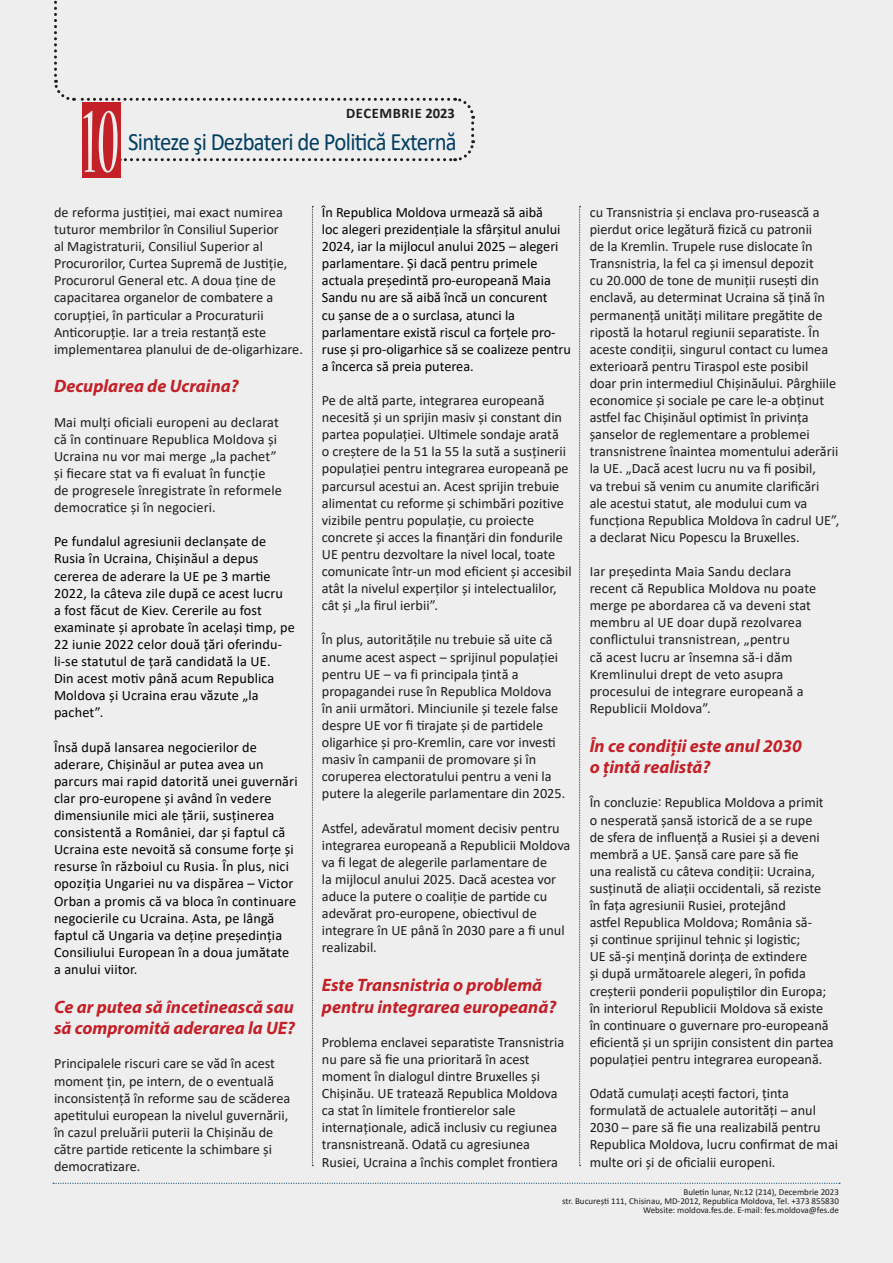
<style>
.page{position:relative;width:893px;height:1263px;background:#eeeeef}
.page>*{position:absolute;margin:0;border:0;box-sizing:border-box;transform-origin:0 0}
.t1{font:condensed 102px "Nueva Std";color:#fff;scale:.59 1}
.t2{font:25.05px "Calibri";letter-spacing:-.03em;color:#014368;scale:.91 1}
.INTERTITLU{font:italic 700 18px/21.6px "Myriad Pro";color:#d1232a}
.t3{font:700 14.55px "Calibri";letter-spacing:.04em;color:#231f20}
.texte{font:14.25px/17.1px "Calibri";color:#231f20}
.texte-2{font:14.25px/17.1px "Calibri";letter-spacing:.01em;color:#000}
.t4{font:9px/9px "Calibri";color:#231f20;text-align:right}
</style>
<div class="page">
<svg style="left:312px;top:206px;width:1px;height:960px"></svg>
<svg style="left:579px;top:206px;width:2px;height:960px"></svg>
<p class="t3" style="left:346px;top:103px;width:110px">DECEMBRIE 2023</p>
<p class="t1" style="left:83px;top:95px;width:63px">10</p>
<p class="texte" style="left:54px;top:203px;width:250px">de reforma justiției, mai exact numirea tuturor membrilor în Consiliul Superior<br>al Magistraturii, Consiliul Superior al Procurorilor, Curtea Supremă de Justiție, Procurorul General etc. A doua ține de capacitarea organelor de combatere a corupției, în particular a Procuraturii Anticorupție. Iar a treia restanță este implementarea planului de de-oligarhizare.</p>
<p class="INTERTITLU" style="left:54px;top:375px;width:186px">Decuplarea de Ucraina?</p>
<p class="texte" style="left:54px;top:413px;width:229px">Mai mulți oficiali europeni au declarat că în continuare Republica Moldova și Ucraina nu vor mai merge „la pachet” și fiecare stat va fi evaluat în funcție de progresele înregistrate în reformele democratice și în negocieri.</p>
<p class="texte-2" style="left:54px;top:533px;width:242px">Pe fundalul agresiunii declanșate de Rusia în Ucraina, Chișinăul a depus cererea de aderare la UE pe 3 martie 2022, la câteva zile după ce acest lucru<br>a fost făcut de Kiev. Cererile au fost examinate și aprobate în același timp, pe 22 iunie 2022 celor două țări oferindu&shy;li-se statutul de țară candidată la UE.<br>Din acest motiv până acum Republica Moldova și Ucraina erau văzute „la pachet”.</p>
<p class="texte-2" style="left:54px;top:738px;width:245px">Însă după lansarea negocierilor de aderare, Chișinăul ar putea avea un parcurs mai rapid datorită unei guvernări clar pro-europene și având în vedere dimensiunile mici ale țării, susținerea consistentă a României, dar și faptul că Ucraina este nevoită să consume forțe și resurse în războiul cu Rusia. În plus, nici opoziția Ungariei nu va dispărea – Victor Orban a promis că va bloca în continuare negocierile cu Ucraina. Asta, pe lângă faptul că Ungaria va deține președinția Consiliului European în a doua jumătate a anului viitor.</p>
<p class="INTERTITLU" style="left:54px;top:995px;width:243px">Ce ar putea să încetinească sau să compromită aderarea la UE?</p>
<p class="texte" style="left:54px;top:1055px;width:238px">Principalele riscuri care se văd în acest moment țin, pe intern, de o eventuală inconsistență în reforme sau de scăderea apetitului european la nivelul guvernării, în cazul preluării puterii la Chișinău de către partide reticente la schimbare și democratizare.</p>
<h2 class="t2" style="left:128px;top:124px;width:363px">Sinteze şi Dezbateri de Politică Externă</h2>
<p class="texte-2" style="left:322px;top:203px;width:251px">În Republica Moldova urmează să aibă<br>loc alegeri prezidențiale la sfârșitul anului 2024, iar la mijlocul anului 2025 – alegeri parlamentare. Și dacă pentru primele actuala președintă pro-europeană Maia Sandu nu are să aibă încă un concurent<br>cu șanse de a o surclasa, atunci la parlamentare există riscul ca forțele pro&shy;ruse și pro-oligarhice să se coalizeze pentru a încerca să preia puterea.</p>
<p class="texte" style="left:322px;top:391px;width:251px">Pe de altă parte, integrarea europeană necesită și un sprijin masiv și constant din partea populației. Ultimele sondaje arată<br>o creștere de la 51 la 55 la sută a susținerii populației pentru integrarea europeană pe parcursul acestui an. Acest sprijin trebuie alimentat cu reforme și schimbări pozitive vizibile pentru populație, cu proiecte concrete și acces la finanțări din fondurile UE pentru dezvoltare la nivel local, toate comunicate într-un mod eficient și accesibil atât la nivelul experților și intelectualilor, cât și „la firul ierbii”.</p>
<p class="texte" style="left:322px;top:631px;width:245px">În plus, autoritățile nu trebuie să uite că anume acest aspect – sprijinul populației pentru UE – va fi principala țintă a propagandei ruse în Republica Moldova în anii următori. Minciunile și tezele false despre UE vor fi tirajate și de partidele oligarhice și pro-Kremlin, care vor investi masiv în campanii de promovare și în coruperea electoratului pentru a veni la putere la alegerile parlamentare din 2025.</p>
<p class="texte" style="left:322px;top:819px;width:250px">Astfel, adevăratul moment decisiv pentru integrarea europeană a Republicii Moldova va fi legat de alegerile parlamentare de<br>la mijlocul anului 2025. Dacă acestea vor aduce la putere o coaliție de partide cu adevărat pro-europene, obiectivul de integrare în UE până în 2030 pare a fi unul realizabil.</p>
<p class="INTERTITLU" style="left:322px;top:973px;width:236px">Este Transnistria o problemă pentru integrarea europeană?</p>
<p class="texte" style="left:322px;top:1033px;width:244px">Problema enclavei separatiste Transnistria nu pare să fie una prioritară în acest moment în dialogul dintre Bruxelles și Chișinău. UE tratează Republica Moldova ca stat în limitele frontierelor sale internaționale, adică inclusiv cu regiunea transnistreană. Odată cu agresiunea Rusiei, Ucraina a închis complet frontiera</p>
<p class="texte" style="left:590px;top:203px;width:251px">cu Transnistria și enclava pro-rusească a pierdut orice legătură fizică cu patronii<br>de la Kremlin. Trupele ruse dislocate în Transnistria, la fel ca și imensul depozit<br>cu 20.000 de tone de muniții rusești din enclavă, au determinat Ucraina să țină în permanență unități militare pregătite de ripostă la hotarul regiunii separatiste. În aceste condiții, singurul contact cu lumea exterioară pentru Tiraspol este posibil<br>doar prin intermediul Chișinăului. Pârghiile economice și sociale pe care le-a obținut astfel fac Chișinăul optimist în privința șanselor de reglementare a problemei transnistrene înaintea momentului aderării la UE. „Dacă acest lucru nu va fi posibil,<br>va trebui să venim cu anumite clarificări ale acestui statut, ale modului cum va funcționa Republica Moldova în cadrul UE”, a declarat Nicu Popescu la Bruxelles.</p>
<p class="texte" style="left:590px;top:562px;width:228px">Iar președinta Maia Sandu declara recent că Republica Moldova nu poate merge pe abordarea că va deveni stat membru al UE doar după rezolvarea conflictului transnistrean, „pentru<br>că acest lucru ar însemna să-i dăm Kremlinului drept de veto asupra procesului de integrare europeană a Republicii Moldova”.</p>
<p class="INTERTITLU" style="left:590px;top:734px;width:214px">În ce condiții este anul 2030</p>
<p class="INTERTITLU" style="left:590px;top:756px;width:122px">o țintă realistă?</p>
<p class="texte" style="left:590px;top:794px;width:245px">În concluzie: Republica Moldova a primit o nesperată șansă istorică de a se rupe<br>de sfera de influență a Rusiei și a deveni membră a UE. Șansă care pare să fie<br>una realistă cu câteva condiții: Ucraina, susținută de aliații occidentali, să reziste în fața agresiunii Rusiei, protejând<br>astfel Republica Moldova; România să-<br>și continue sprijinul tehnic și logistic;<br>UE să-și mențină dorința de extindere<br>și după următoarele alegeri, în pofida creșterii ponderii populiștilor din Europa; în interiorul Republicii Moldova să existe în continuare o guvernare pro-europeană eficientă și un sprijin consistent din partea populației pentru integrarea europeană.</p>
<p class="texte" style="left:590px;top:1084px;width:250px">Odată cumulați acești factori, ținta formulată de actualele autorități – anul 2030 – pare să fie una realizabilă pentru Republica Moldova, lucru confirmat de mai multe ori și de oficialii europeni.</p>
<p class="t4" style="left:562px;top:1187px;width:278px">Buletin lunar, Nr.12 (214), Decembrie 2023<br>str. București 111, Chisinau, MD-2012, Republica Moldova, Tel. +373 855830<br>Website: moldova.fes.de. E-mail: fes.moldova@fes.de</p>
</div>
